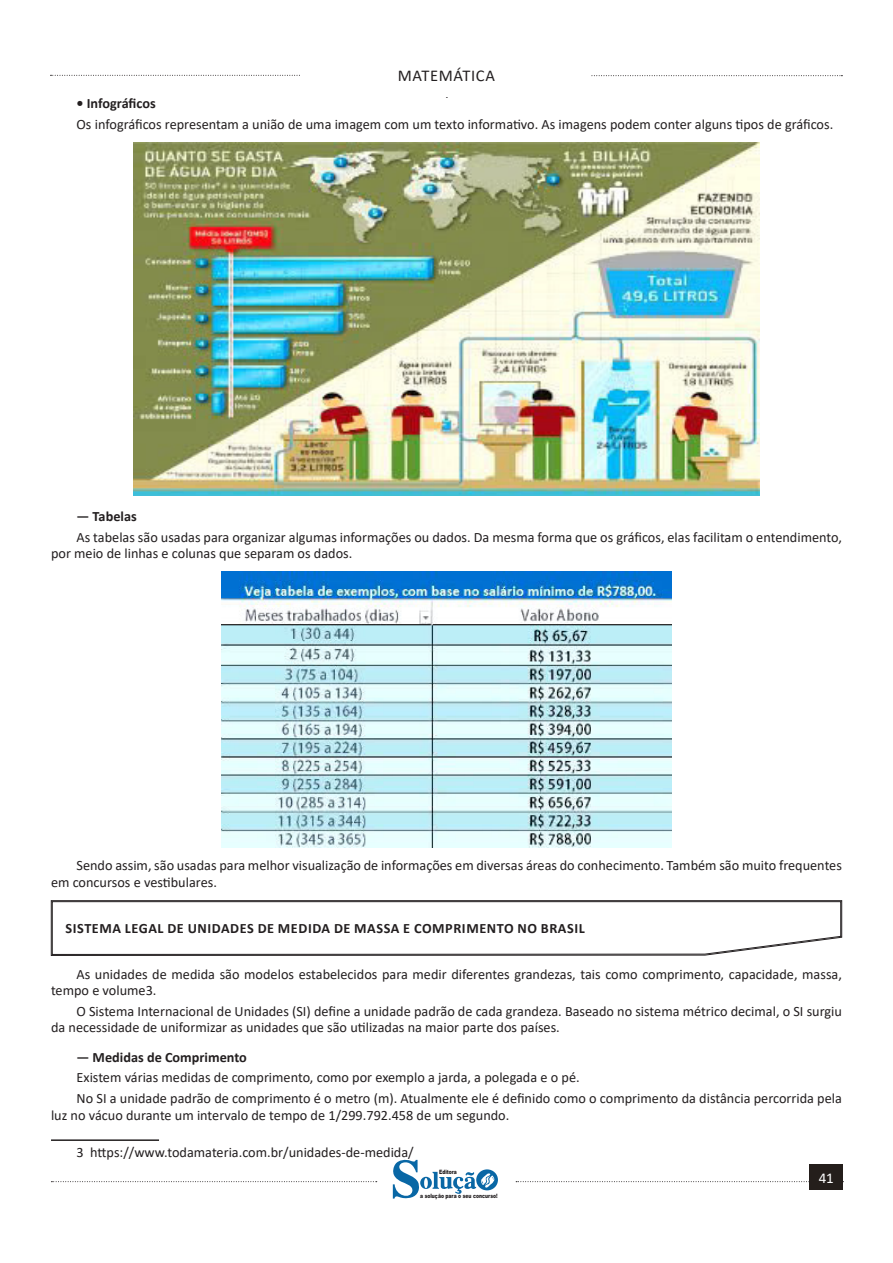
<style>
.page{position:relative;width:893px;height:1263px;background:#fff}
.page>*{position:absolute;margin:0;border:0;box-sizing:border-box;transform-origin:0 0}
.t1{font:16.5px "Calibri";letter-spacing:.04em;color:#231f20}
.t2{font:15px "Calibri";color:#fff}
.TEXTO_BASE{font:14.25px/16.5px "Calibri";color:#231f20}
.CAIXINHAS{font:700 14.25px "Calibri";letter-spacing:.04em;color:#231f20}
.CAIXINHAS-2{font:700 14.25px "Calibri";color:#231f20}
.TITULO_DE_ASSUNTO__C{font:700 14.25px "Calibri";letter-spacing:-.005em;color:#231f20}
.t3{font:900 6px "Arial";color:#231f20;scale:.76 1}
</style>
<div class="page">
<svg style="left:50px;top:75px;width:250px;height:1px"></svg>
<svg style="left:591px;top:75px;width:251px;height:1px"></svg>
<img style="left:51px;top:97px;width:792px;height:1102px">
<hr style="left:51px;top:1139px;width:108px;height:2px;background:#231f20">
<p class="t1" style="left:398px;top:64px;width:99px">MATEMÁTICA</p>
<p class="TITULO_DE_ASSUNTO__C" style="left:77px;top:94px;width:81px">• Infográficos</p>
<p class="TEXTO_BASE" style="left:77px;top:116px;width:758px">Os infográficos representam a união de uma imagem com um texto informativo. As imagens podem conter alguns tipos de gráficos.</p>
<p class="CAIXINHAS-2" style="left:77px;top:506px;width:62px">— Tabelas</p>
<p class="TEXTO_BASE" style="left:51px;top:529px;width:792px;text-indent:26px">As tabelas são usadas para organizar algumas informações ou dados. Da mesma forma que os gráficos, elas facilitam o entendimento, por meio de linhas e colunas que separam os dados.</p>
<p class="TEXTO_BASE" style="left:51px;top:857px;width:792px;text-indent:26px">Sendo assim, são usadas para melhor visualização de informações em diversas áreas do conhecimento. Também são muito frequentes em concursos e vestibulares.</p>
<p class="CAIXINHAS" style="left:66px;top:918px;width:521px">SISTEMA LEGAL DE UNIDADES DE MEDIDA DE MASSA E COMPRIMENTO NO BRASIL</p>
<p class="TEXTO_BASE" style="left:51px;top:965px;width:792px;text-indent:26px">As unidades de medida são modelos estabelecidos para medir diferentes grandezas, tais como comprimento, capacidade, massa, tempo e volume3.</p>
<p class="TEXTO_BASE" style="left:51px;top:1002px;width:792px;text-indent:26px">O Sistema Internacional de Unidades (SI) define a unidade padrão de cada grandeza. Baseado no sistema métrico decimal, o SI surgiu da necessidade de uniformizar as unidades que são utilizadas na maior parte dos países.</p>
<p class="CAIXINHAS-2" style="left:77px;top:1047px;width:172px">— Medidas de Comprimento</p>
<p class="TEXTO_BASE" style="left:77px;top:1069px;width:505px">Existem várias medidas de comprimento, como por exemplo a jarda, a polegada e o pé.</p>
<p class="TEXTO_BASE" style="left:51px;top:1090px;width:792px;text-indent:26px">No SI a unidade padrão de comprimento é o metro (m). Atualmente ele é definido como o comprimento da distância percorrida pela luz no vácuo durante um intervalo de tempo de 1/299.792.458 de um segundo.</p>
<p class="TEXTO_BASE" style="left:77px;top:1143px;width:339px">3 https://www.todamateria.com.br/unidades-de-medida/</p>
<p class="t3" style="left:439px;top:1167px;width:25px">Editora</p>
<p class="t3" style="left:420px;top:1191px;width:103px">a solução para o seu concurso!</p>
<p class="t2" style="left:819px;top:1167px;width:16px">41</p>
</div>
